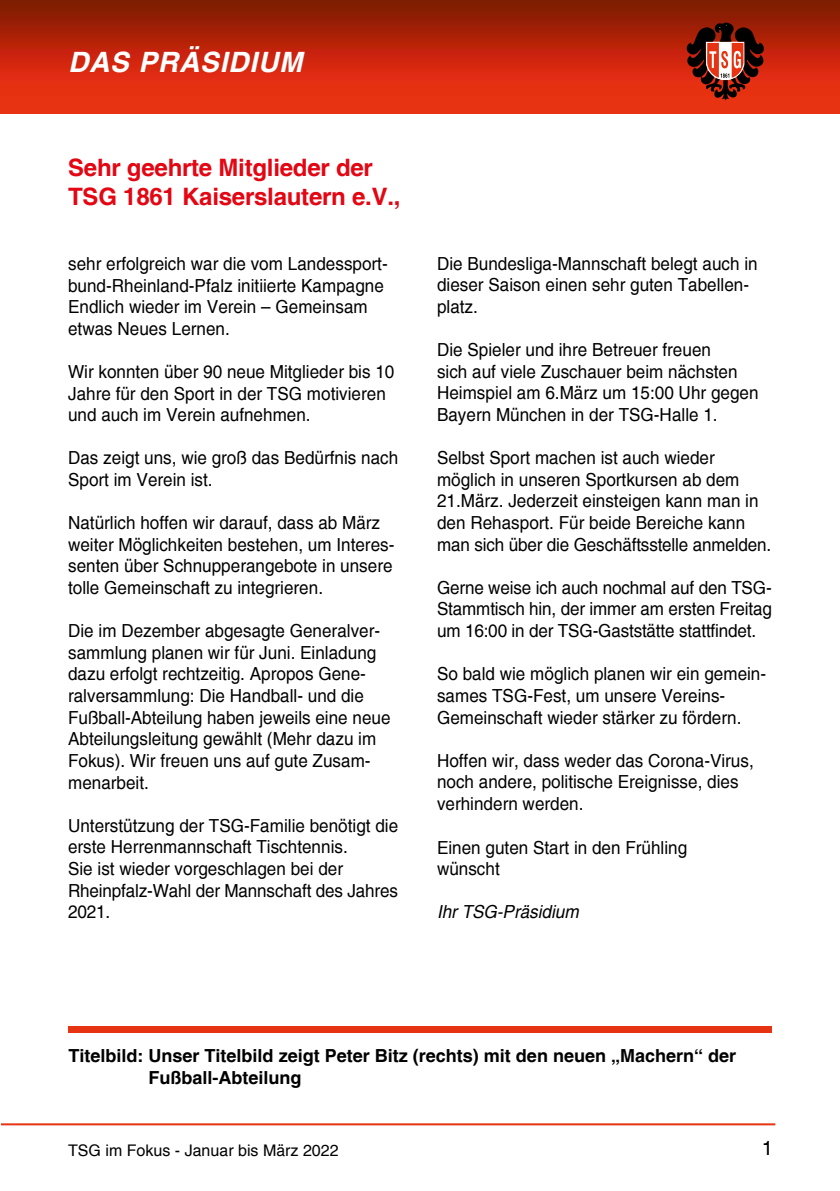
<style>
.page{position:relative;width:840px;height:1191px;background:#fff}
.page>*{position:absolute;margin:0;border:0;box-sizing:border-box;transform-origin:0 0}
.t1{font:italic 700 28px "Helvetica";letter-spacing:.03em;color:#fff}
.t2{font:700 24px/28.8px "Helvetica";letter-spacing:-.01em;color:#e30613}
.t3{font:20px "Helvetica";color:#000}
.t4{font:18px/21.6px "Helvetica";color:#000;scale:.95 1}
.t5{font:700 18px/21.6px "Helvetica";color:#000}
.t6{font:italic 18px "Helvetica";color:#000;scale:.95 1}
.t7{font:16px "Helvetica";color:#000}
</style>
<div class="page">
<img style="left:0;top:0;width:839px;height:113px">
<hr style="left:0;top:1123px;width:775px;height:2px;background:#e63312">
<div style="left:68px;top:1026px;width:703px;height:6px;background:#e63312"></div>
<svg style="left:686px;top:23px;width:77px;height:77px"></svg>
<h1 class="t1" style="left:68px;top:46px;width:236px">DAS PRÄSIDIUM</h1>
<h2 class="t2" style="left:68px;top:153px;width:334px">Sehr geehrte Mitglieder der<br>TSG 1861 Kaiserslautern e.V.,</h2>
<p class="t4" style="left:68px;top:253px;width:338px">sehr erfolgreich war die vom Landessport&shy;bund-Rheinland-Pfalz initiierte Kampagne Endlich wieder im Verein – Gemeinsam etwas Neues Lernen.</p>
<p class="t4" style="left:68px;top:361px;width:345px">Wir konnten über 90 neue Mitglieder bis 10<br>Jahre für den Sport in der TSG motivieren und auch im Verein aufnehmen.</p>
<p class="t4" style="left:68px;top:447px;width:349px">Das zeigt uns, wie groß das Bedürfnis nach<br>Sport im Verein ist.</p>
<p class="t4" style="left:68px;top:512px;width:345px">Natürlich hoffen wir darauf, dass ab März weiter Möglichkeiten bestehen, um Interes&shy;senten über Schnupperangebote in unsere tolle Gemeinschaft zu integrieren.</p>
<p class="t4" style="left:68px;top:620px;width:341px">Die im Dezember abgesagte Generalver&shy;sammlung planen wir für Juni. Einladung dazu erfolgt rechtzeitig. Apropos Gene&shy;ralversammlung: Die Handball- und die Fußball-Abteilung haben jeweils eine neue Abteilungsleitung gewählt (Mehr dazu im Fokus). Wir freuen uns auf gute Zusam&shy;menarbeit.</p>
<p class="t4" style="left:68px;top:814px;width:349px">Unterstützung der TSG-Familie benötigt die erste Herrenmannschaft Tischtennis.<br>Sie ist wieder vorgeschlagen bei der Rheinpfalz-Wahl der Mannschaft des Jahres 2021.</p>
<p class="t4" style="left:437px;top:253px;width:339px">Die Bundesliga-Mannschaft belegt auch in dieser Saison einen sehr guten Tabellen&shy;platz.</p>
<p class="t4" style="left:437px;top:339px;width:340px">Die Spieler und ihre Betreuer freuen<br>sich auf viele Zuschauer beim nächsten Heimspiel am 6.März um 15:00 Uhr gegen Bayern München in der TSG-Halle 1.</p>
<p class="t4" style="left:437px;top:447px;width:353px">Selbst Sport machen ist auch wieder möglich in unseren Sportkursen ab dem 21.März. Jederzeit einsteigen kann man in den Rehasport. Für beide Bereiche kann man sich über die Geschäftsstelle anmelden.</p>
<p class="t4" style="left:437px;top:577px;width:354px;text-align:justify">Gerne weise ich auch nochmal auf den TSG-Stammtisch hin, der immer am ersten Freitag um 16:00 in der TSG-Gaststätte stattfindet.</p>
<p class="t4" style="left:437px;top:663px;width:348px">So bald wie möglich planen wir ein gemein&shy;sames TSG-Fest, um unsere Vereins-<br>Gemeinschaft wieder stärker zu fördern.</p>
<p class="t4" style="left:437px;top:749px;width:335px">Hoffen wir, dass weder das Corona-Virus, noch andere, politische Ereignisse, dies verhindern werden.</p>
<p class="t4" style="left:437px;top:836px;width:265px">Einen guten Start in den Frühling wünscht</p>
<p class="t6" style="left:437px;top:901px;width:151px">Ihr TSG-Präsidium</p>
<p class="t5" style="left:148px;top:1044px;width:589px;text-indent:-80px">Titelbild: Unser Titelbild zeigt Peter Bitz (rechts) mit den neuen „Machern“ der<br>Fußball-Abteilung</p>
<p class="t7" style="left:68px;top:1141px;width:272px">TSG im Fokus - Januar bis März 2022</p>
<p class="t3" style="left:761px;top:1135px;width:13px">1</p>
</div>
